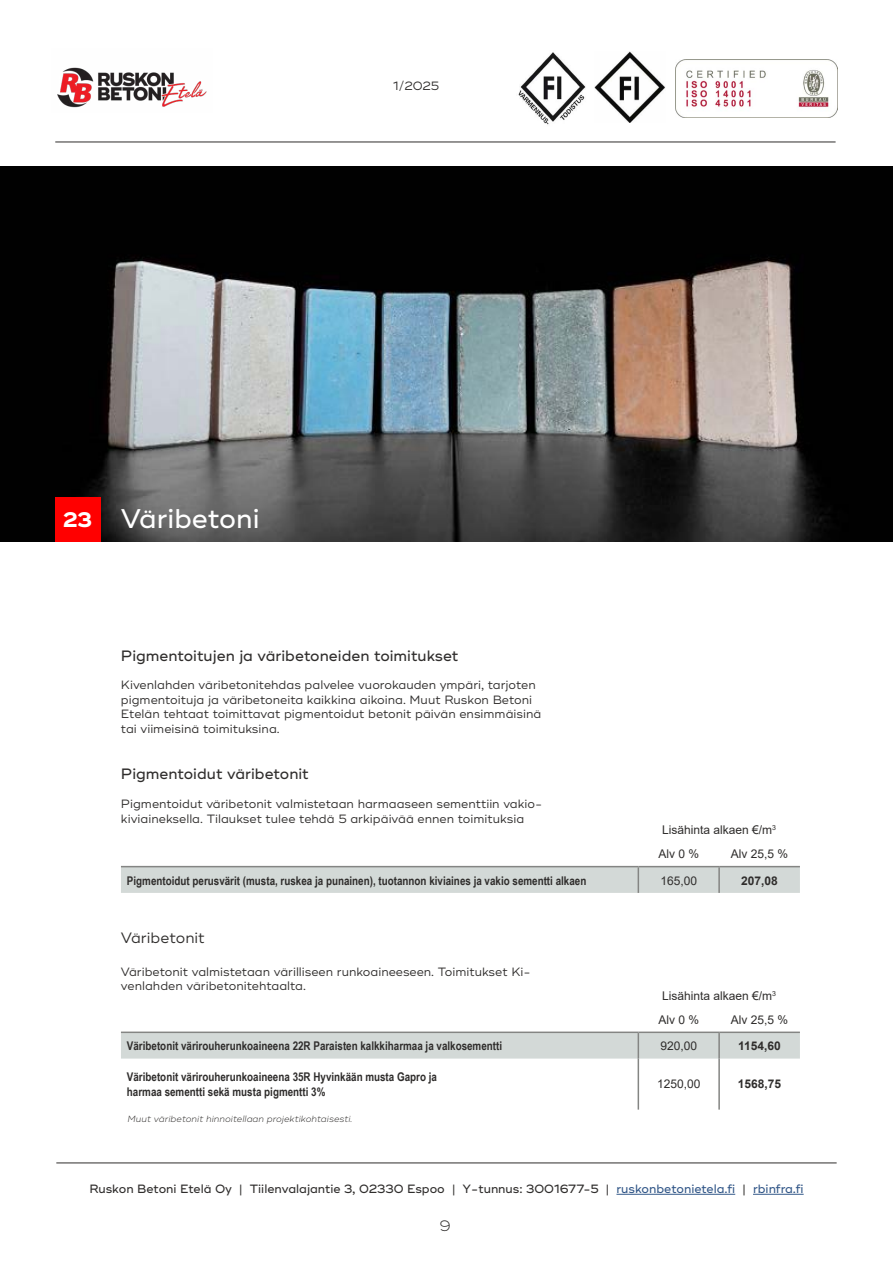
<style>
.page{position:relative;width:893px;height:1263px;background:#fff}
.page>*{position:absolute;margin:0;border:0;box-sizing:border-box;transform-origin:0 0}
.t1{font:500 27px "Ridley Grotesk";color:#fff}
.t2{font:500 15px "Ridley Grotesk";color:#2f2d2c}
.t3{font:15px "Ridley Grotesk";color:#2f2d2c}
.t4{font:300 15px "Ridley Grotesk";color:#2f2d2c}
.t5{font:12px/14.4px "Ridley Grotesk";color:#2f2d2c}
.t6{font:700 12px/14.4px "Arial Narrow";color:#2f2d2c}
.t7{font:500 12px "Ridley Grotesk";color:#2f2d2c}
.t8{font:12px/24.5px "Arial";color:#2f2d2c}
.t9{font:700 12px "Arial";color:#2f2d2c}
.t10{font:italic 300 9px "Ridley Grotesk";color:#2f2d2c}
.s1{font-weight:700;font-size:21px}
.s2{color:#325788}
</style>
<div class="page">
<hr style="left:55px;top:142px;width:781px;height:1px;background:#2f2d2c">
<img style="left:518px;top:52px;width:68px;height:73px">
<img style="left:594px;top:52px;width:71px;height:71px">
<hr style="left:616px;top:1194px;width:119px;height:1px;background:#325788">
<hr style="left:753px;top:1194px;width:51px;height:1px;background:#325788">
<hr style="left:56px;top:1162px;width:781px;height:1px;background:#2f2d2c">
<img style="left:676px;top:60px;width:162px;height:58px">
<img style="left:57px;top:67px;width:150px;height:41px">
<img style="left:0;top:167px;width:893px;height:374px">
<div style="left:55px;top:497px;width:46px;height:44px;background:#f00"></div>
<hr style="left:121px;top:866px;width:517px;height:1px;background:#848583">
<hr style="left:638px;top:866px;width:81px;height:1px;background:#848583">
<hr style="left:719px;top:866px;width:81px;height:1px;background:#848583">
<div style="left:121px;top:867px;width:679px;height:26px;background:#d3d9d7"></div>
<hr style="left:718px;top:867px;width:2px;height:26px;background:#848583">
<hr style="left:121px;top:1031px;width:517px;height:2px;background:#848583">
<hr style="left:638px;top:1031px;width:81px;height:2px;background:#848583">
<hr style="left:719px;top:1031px;width:81px;height:2px;background:#848583">
<div style="left:121px;top:1032px;width:679px;height:26px;background:#d3d9d7"></div>
<hr style="left:718px;top:1033px;width:2px;height:25px;background:#848583">
<hr style="left:638px;top:1058px;width:1px;height:51px;background:#848583">
<hr style="left:718px;top:1058px;width:2px;height:51px;background:#848583">
<p class="t5" style="left:393px;top:79px;width:48px">1/2025</p>
<h1 class="t1" style="left:63px;top:502px;width:198px"><span class="s1">23</span> Väribetoni</h1>
<p class="t2" style="left:121px;top:646px;width:339px">Pigmentoitujen ja väribetoneiden toimitukset</p>
<p class="t5" style="left:121px;top:678px;width:422px">Kivenlahden väribetonitehdas palvelee vuorokauden ympäri, tarjoten pigmentoituja ja väribetoneita kaikkina aikoina. Muut Ruskon Betoni Etelän tehtaat toimittavat pigmentoidut betonit päivän ensimmäisinä tai viimeisinä toimituksina.</p>
<p class="t2" style="left:121px;top:765px;width:189px">Pigmentoidut väribetonit</p>
<p class="t5" style="left:121px;top:797px;width:423px">Pigmentoidut väribetonit valmistetaan harmaaseen sementtiin vakio&shy;kiviaineksella. Tilaukset tulee tehdä 5 arkipäivää ennen toimituksia</p>
<p class="t8" style="left:658px;top:817px;width:119px;text-indent:4px">Lisähinta alkaen €/m<sup>3<br></sup>Alv 0 %</p>
<p class="t8" style="left:731px;top:842px;width:59px">Alv 25,5 %</p>
<p class="t6" style="left:127px;top:872px;width:461px">Pigmentoidut perusvärit (musta, ruskea ja punainen), tuotannon kiviaines ja vakio sementti alkaen</p>
<p class="t8" style="left:660px;top:868px;width:38px">165,00</p>
<p class="t9" style="left:741px;top:872px;width:38px">207,08</p>
<p class="t3" style="left:121px;top:929px;width:85px">Väribetonit</p>
<p class="t5" style="left:121px;top:965px;width:411px">Väribetonit valmistetaan värilliseen runkoaineeseen. Toimitukset Ki&shy;venlahden väribetonitehtaalta.</p>
<p class="t8" style="left:658px;top:983px;width:119px;text-indent:4px">Lisähinta alkaen €/m<sup>3<br></sup>Alv 0 %</p>
<p class="t8" style="left:731px;top:1007px;width:59px">Alv 25,5 %</p>
<p class="t6" style="left:127px;top:1038px;width:377px">Väribetonit värirouherunkoaineena 22R Paraisten kalkkiharmaa ja valkosementti</p>
<p class="t8" style="left:660px;top:1034px;width:38px">920,00</p>
<p class="t9" style="left:738px;top:1037px;width:44px">1154,60</p>
<p class="t6" style="left:127px;top:1069px;width:312px">Väribetonit värirouherunkoaineena 35R Hyvinkään musta Gapro ja harmaa sementti sekä musta pigmentti 3%</p>
<p class="t8" style="left:657px;top:1072px;width:45px">1250,00</p>
<p class="t9" style="left:738px;top:1076px;width:45px">1568,75</p>
<p class="t10" style="left:128px;top:1113px;width:226px">Muut väribetonit hinnoitellaan projektikohtaisesti.</p>
<p class="t7" style="left:89px;top:1182px;width:716px">Ruskon Betoni Etelä Oy | Tiilenvalajantie 3, 02330 Espoo | Y-tunnus: 3001677-5 | <span class="s2">ruskonbetonietela.fi</span> | <span class="s2">rbinfra.fi</span></p>
<p class="t4" style="left:440px;top:1217px;width:12px">9</p>
</div>
